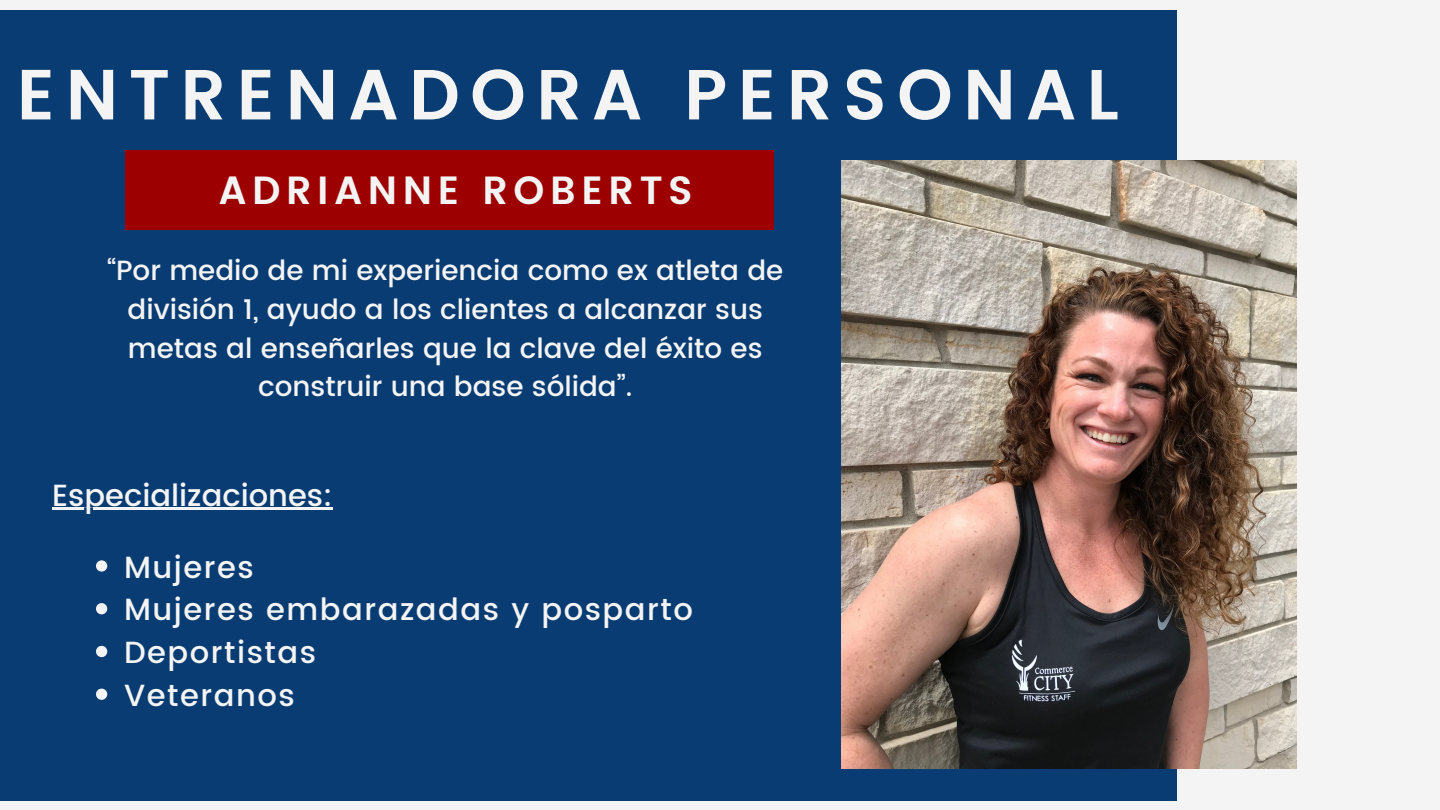
<style>
.page{position:relative;width:1440px;height:810px;background:#f4f4f4}
.page>*{position:absolute;margin:0;border:0;box-sizing:border-box;transform-origin:0 0}
.t1{font:600 70.8px "Poppins";letter-spacing:.145em;color:#f4f4f4}
.t2{font:600 39.3px "Poppins";letter-spacing:.145em;color:#f4f4f4}
.t3{font:500 30.6px "Poppins";letter-spacing:.05em;color:#f4f4f4}
.t4{font:500 30.6px "Poppins";color:#f4f4f4}
.t5{font:500 27.8px/38.8px "Poppins";color:#f4f4f4;text-align:center}
</style>
<div class="page">
<div style="left:0;top:10px;width:1177px;height:790px;background:#083c72"></div>
<div style="left:126px;top:150px;width:648px;height:80px;background:#9d0000"></div>
<svg style="left:96px;top:560px;width:11px;height:12px"></svg>
<svg style="left:96px;top:603px;width:11px;height:11px"></svg>
<svg style="left:96px;top:646px;width:11px;height:11px"></svg>
<svg style="left:96px;top:689px;width:11px;height:11px"></svg>
<hr style="left:52px;top:507px;width:281px;height:3px;background:#f4f4f4">
<img style="left:842px;top:161px;width:455px;height:607px">
<p class="t1" style="left:17px;top:54px;width:1104px">ENTRENADORA PERSONAL</p>
<p class="t2" style="left:219px;top:168px;width:476px">ADRIANNE ROBERTS</p>
<p class="t5" style="left:107px;top:251px;width:678px">“Por medio de mi experiencia como ex atleta de división 1, ayudo a los clientes a alcanzar sus metas al enseñarles que la clave del éxito es construir una base sólida”.</p>
<p class="t4" style="left:52px;top:477px;width:282px">Especializaciones:</p>
<p class="t3" style="left:124px;top:549px;width:131px">Mujeres</p>
<p class="t3" style="left:124px;top:592px;width:570px">Mujeres embarazadas y posparto</p>
<p class="t3" style="left:124px;top:635px;width:194px">Deportistas</p>
<p class="t3" style="left:124px;top:677px;width:172px">Veteranos</p>
</div>
